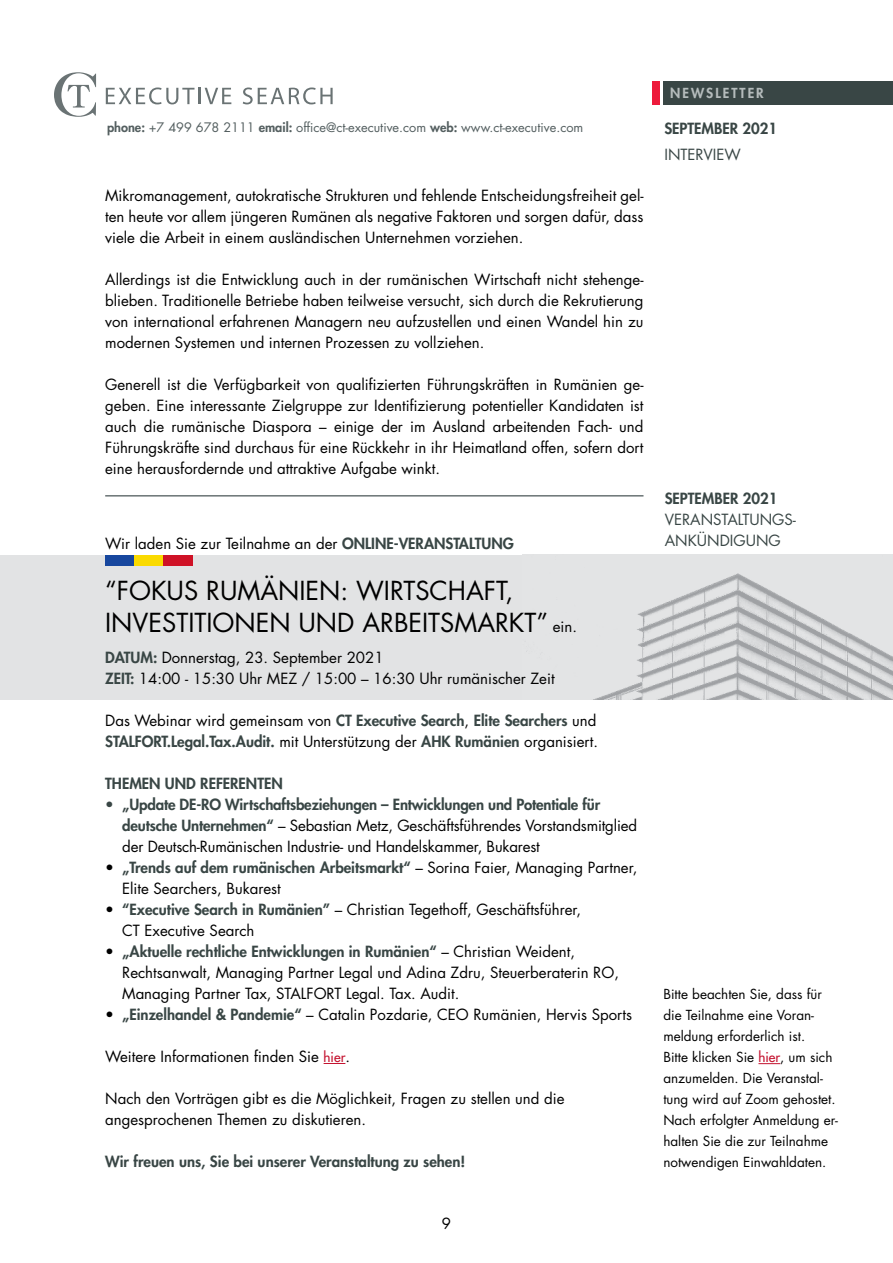
<style>
.page{position:relative;width:893px;height:1263px;background:#fff}
.page>*{position:absolute;margin:0;border:0;box-sizing:border-box;transform-origin:0 0}
.t1{font:25.5px/31.5px "Futura Std";color:#000}
.t2{font:15px/21px "Futura Std";color:#000}
.t3{font:800 15px/21px "Futura Std";color:#394645}
.t4{font:15px "Futura Std";color:#394645}
.t5{font:13.5px/21px "Futura Std";color:#000}
.t6{font:800 13.5px "Futura Std";letter-spacing:.15em;color:#b5bcbc}
.t7{font:12.75px "Futura Std";color:#545f60}
.s1{font-weight:800}
.s2{font-weight:800;color:#394645}
.s3{font-size:15px}
.s4{font-weight:400;color:#000}
.s5{font-weight:500;font-size:13.5px;color:#c4122f}
.s6{font-weight:500;color:#c4122f}
</style>
<div class="page">
<div style="left:652px;top:81px;width:7px;height:24px;background:#ed1a3b"></div>
<svg style="left:54px;top:72px;width:42px;height:45px"></svg>
<svg style="left:106px;top:87px;width:88px;height:17px"></svg>
<hr style="left:198px;top:88px;width:3px;height:16px;background:#6a7374">
<svg style="left:205px;top:88px;width:26px;height:16px"></svg>
<svg style="left:243px;top:87px;width:90px;height:17px"></svg>
<div style="left:663px;top:81px;width:230px;height:24px;background:#394645"></div>
<div style="left:0;top:555px;width:893px;height:144px;background:#e2e3e4"></div>
<img style="left:595px;top:573px;width:298px;height:126px">
<hr style="left:105px;top:495px;width:538px;height:2px;background:#6a7374">
<svg style="left:324px;top:1063px;width:21px;height:1px"></svg>
<svg style="left:758px;top:1063px;width:22px;height:1px"></svg>
<div style="left:105px;top:555px;width:29px;height:11px;background:#17479e"></div>
<div style="left:134px;top:555px;width:30px;height:11px;background:#fada00"></div>
<div style="left:164px;top:555px;width:29px;height:11px;background:#cf1226"></div>
<p class="t7" style="left:107px;top:119px;width:478px"><span class="s1">phone:</span> +7 499 678 2111 <span class="s1">email:</span> office@ct-executive.com <span class="s1">web:</span> www.ct-executive.com</p>
<p class="t2" style="left:105px;top:185px;width:540px;text-align:justify">Mikromanagement, autokratische Strukturen und fehlende Entscheidungsfreiheit gel&shy;ten heute vor allem jüngeren Rumänen als negative Faktoren und sorgen dafür, dass viele die Arbeit in einem ausländischen Unternehmen vorziehen.</p>
<p class="t2" style="left:105px;top:269px;width:540px;text-align:justify">Allerdings ist die Entwicklung auch in der rumänischen Wirtschaft nicht stehenge&shy;blieben. Traditionelle Betriebe haben teilweise versucht, sich durch die Rekrutierung von international erfahrenen Managern neu aufzustellen und einen Wandel hin zu modernen Systemen und internen Prozessen zu vollziehen.</p>
<p class="t2" style="left:105px;top:374px;width:540px;text-align:justify">Generell ist die Verfügbarkeit von qualifizierten Führungskräften in Rumänien ge&shy;geben. Eine interessante Zielgruppe zur Identifizierung potentieller Kandidaten ist auch die rumänische Diaspora – einige der im Ausland arbeitenden Fach- und Führungskräfte sind durchaus für eine Rückkehr in ihr Heimatland offen, sofern dort eine herausfordernde und attraktive Aufgabe winkt.</p>
<p class="t6" style="left:670px;top:85px;width:87px">NEWSLETTER</p>
<p class="t3" style="left:664px;top:118px;width:114px">September 2021</p>
<p class="t4" style="left:664px;top:145px;width:78px">I nterview</p>
<p class="t3" style="left:665px;top:487px;width:114px">September 2021</p>
<p class="t4" style="left:665px;top:509px;width:133px">Veranstaltungs-</p>
<p class="t2" style="left:105px;top:533px;width:357px">Wir laden Sie zur Teilnahme an der <span class="s2">Online-Veranstalt</span></p>
<p class="t3" style="left:481px;top:533px;width:22px">ung</p>
<p class="t4" style="left:665px;top:530px;width:118px">ankü ndigung</p>
<h1 class="t1" style="left:105px;top:575px;width:473px">“Fokus Rumänien: Wirtschaft,<br>I nvestitionen und Arbeitsmarkt” <span class="s3">ein.</span></h1>
<p class="t2" style="left:105px;top:647px;width:280px"><span class="s2">Datum:</span> Donnerstag, 23. September 2021<br><span class="s2">Zeit:</span> 14:00 - 15:30 Uhr MEZ</p>
<p class="t2" style="left:302px;top:668px;width:254px">/ 15:00 – 16:30 Uhr rumänischer Zeit</p>
<p class="t3" style="left:105px;top:710px;width:494px"><span class="s4">Das Webinar wird gemeinsam von</span> CT Executive Search<span class="s4">,</span> Elite Searchers <span class="s4">und<br></span>STALFORT.Legal.Tax.Audit. <span class="s4">mit Unterstützung der</span> AHK Rumänien <span class="s4">organisiert.</span></p>
<p class="t3" style="left:105px;top:773px;width:176px">Themen und Referenten</p>
<p class="t2" style="left:122px;top:794px;width:516px;text-indent:-17px"><span class="s2">• „Update DE-RO Wirtschaftsbeziehungen – Entwicklungen und Potentiale für deutsche Unternehmen“</span> – Sebastian Metz, Geschäftsführendes Vorstandsmitglied der Deutsch-Rumänischen I ndustrie- und Handelskammer, Bukarest</p>
<p class="t2" style="left:122px;top:857px;width:517px;text-indent:-17px">• <span class="s2">„Trends auf dem rumänischen Arbeitsmarkt“</span> – Sorina Faier, Managing Partner,<br>Elite Searchers, Bukarest</p>
<p class="t2" style="left:122px;top:899px;width:460px;text-indent:-17px">• <span class="s2">“Executive Search in Rumänien”</span> – Christian Tegethoff, Geschäftsführer,<br>CT Executive Search</p>
<p class="t2" style="left:122px;top:941px;width:498px;text-indent:-17px">• <span class="s2">„Aktuelle rechtliche Entwicklungen in Rumänien“</span> – Christian Weident,<br>Rechtsanwalt, Managing Partner Legal und Adina Zdru, Steuerberaterin RO,<br>Managing Partner Tax, STALFORT Legal. Tax. Audit.</p>
<p class="t3" style="left:105px;top:1004px;width:343px"><span class="s4">•</span> „Einzelhandel &amp; Pandemie“ <span class="s4">– Catalin Pozdarie, CEO</span></p>
<p class="t2" style="left:473px;top:1004px;width:160px">Rumänien, Hervis Sports</p>
<p class="t2" style="left:105px;top:1046px;width:246px">Weitere Informationen finden Sie <span class="s5">hier</span>.</p>
<p class="t2" style="left:105px;top:1088px;width:461px">Nach den Vorträgen gibt es die Möglichkeit, Fragen zu stellen und die angesprochenen Themen zu diskutieren.</p>
<p class="t3" style="left:105px;top:1151px;width:362px">Wir freuen uns, Sie bei unserer Veranstaltung zu sehen!</p>
<p class="t5" style="left:663px;top:984px;width:176px">Bitte beachten Sie, dass für die Teilnahme eine Voran&shy;meldung erforderlich ist.<br>Bitte klicken Sie <span class="s6">hier</span>, um sich anzumelden. Die Veranstal&shy;tung wird auf Zoom gehostet.<br>Nach erfolgter Anmeldung er&shy;halten Sie die zur Teilnahme notwendigen Einwahldaten.</p>
<p class="t2" style="left:442px;top:1213px;width:11px">9</p>
</div>
